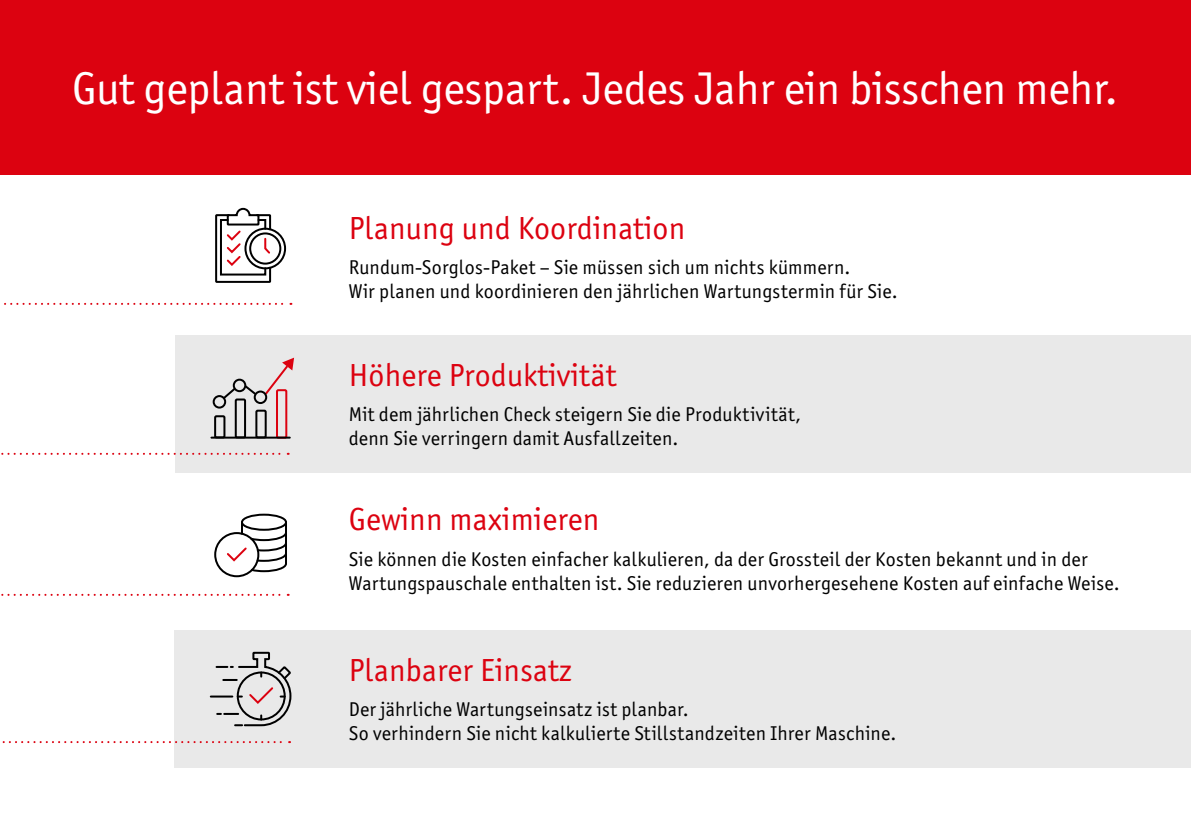
<style>
.page{position:relative;width:1191px;height:840px;background:#fff}
.page>*{position:absolute;margin:0;border:0;box-sizing:border-box;transform-origin:0 0}
.t1{font:46px "Officina Sans ITC Pro";letter-spacing:-.005em;color:#fff}
.t2{font:32px "Officina Sans ITC Pro";letter-spacing:.005em;color:#dc0210}
.t3{font:20px/24px "Officina Sans ITC Pro";letter-spacing:.01em;color:#000}
</style>
<div class="page">
<div style="left:0;top:0;width:1191px;height:174px;background:#dc0210"></div>
<div style="left:244px;top:227px;width:42px;height:42px;border:2px solid #000;border-radius:50%"></div>
<div style="left:249px;top:232px;width:32px;height:32px;border:2px solid #000;border-radius:50%"></div>
<svg style="left:215px;top:207px;width:57px;height:76px"></svg>
<svg style="left:4px;top:303px;width:287px;height:2px"></svg>
<div style="left:174px;top:629px;width:1017px;height:138px;background:#e9e9e9"></div>
<hr style="left:211px;top:695px;width:21px;height:2px;background:#000">
<svg style="left:216px;top:651px;width:76px;height:75px"></svg>
<svg style="left:2px;top:741px;width:288px;height:1px"></svg>
<svg style="left:1px;top:593px;width:288px;height:2px"></svg>
<div style="left:241px;top:513px;width:46px;height:17px;border:2px solid #000;border-radius:50%"></div>
<div style="left:214px;top:531px;width:45px;height:46px;border:2px solid #000;border-radius:50%"></div>
<svg style="left:225px;top:520px;width:62px;height:53px"></svg>
<div style="left:175px;top:335px;width:1016px;height:137px;background:#e9e9e9"></div>
<svg style="left:1px;top:452px;width:288px;height:2px"></svg>
<div style="left:214px;top:415px;width:11px;height:23px;border:2px solid #000"></div>
<div style="left:255px;top:409px;width:12px;height:29px;border:2px solid #000"></div>
<div style="left:235px;top:398px;width:11px;height:40px;border:2px solid #000"></div>
<div style="left:276px;top:389px;width:11px;height:49px;border:2px solid #dc0210"></div>
<hr style="left:211px;top:436px;width:79px;height:2px;background:#000">
<div style="left:213px;top:395px;width:13px;height:13px;border:2px solid #000;border-radius:50%"></div>
<div style="left:254px;top:390px;width:13px;height:14px;border:2px solid #000;border-radius:50%"></div>
<svg style="left:221px;top:357px;width:73px;height:44px"></svg>
<h1 class="t1" style="left:72px;top:61px;width:1047px">Gut geplant ist viel gespart. Jedes Jahr ein bisschen mehr.</h1>
<h2 class="t2" style="left:349px;top:209px;width:338px">Planung und Koordination</h2>
<p class="t3" style="left:349px;top:255px;width:550px">Rundum-Sorglos-Paket – Sie müssen sich um nichts kümmern.<br>Wir planen und koordinieren den jährlichen Wartungstermin für Sie.</p>
<h2 class="t2" style="left:349px;top:356px;width:269px">Höhere Produktivität</h2>
<p class="t3" style="left:349px;top:402px;width:454px">Mit dem jährlichen Check steigern Sie die Produktivität, denn Sie verringern damit Ausfallzeiten.</p>
<h2 class="t2" style="left:349px;top:500px;width:252px">Gewinn maximieren</h2>
<p class="t3" style="left:349px;top:546px;width:772px">Sie können die Kosten einfacher kalkulieren, da der Grossteil der Kosten bekannt und in der<br>Wartungspauschale enthalten ist. Sie reduzieren unvorhergesehene Kosten auf einfache Weise.</p>
<h2 class="t2" style="left:349px;top:650px;width:224px">Planbarer Einsatz</h2>
<p class="t3" style="left:349px;top:697px;width:549px">Der jährliche Wartungseinsatz ist planbar.<br>So verhindern Sie nicht kalkulierte Stillstandzeiten Ihrer Maschine.</p>
</div>
